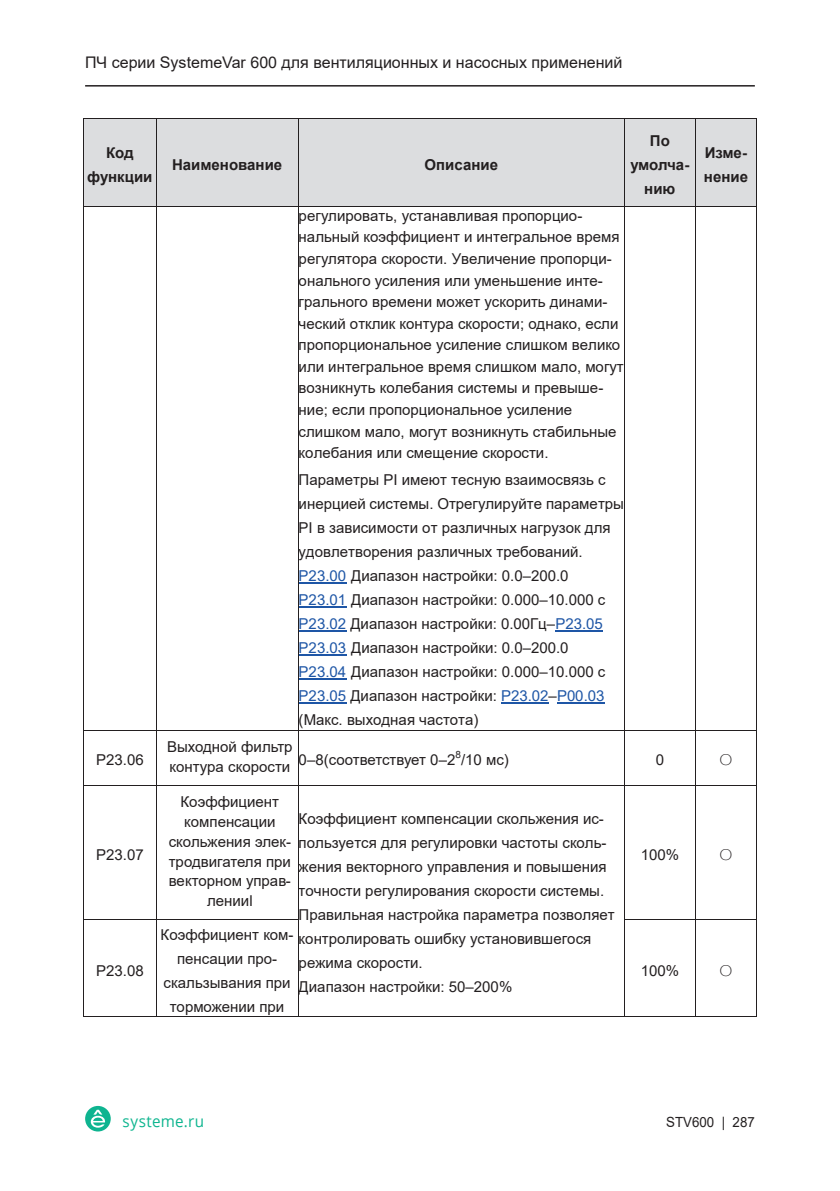
<style>
.page{position:relative;width:840px;height:1191px;background:#fff}
.page>*{position:absolute;margin:0;border:0;box-sizing:border-box;transform-origin:0 0}
.t1{font:16px "Arial";color:#231f20}
.t2{font:16px "Open Sans";letter-spacing:.03em;color:#0eb58f;scale:.95 1}
.t3{font:15px/24px "Arial";color:#231f20}
.t4{font:700 15px/24px "Arial";color:#231f20;text-align:center}
.t5{font:15px "Sim Sun";color:#231f20}
.t6{font:14px "Arial";color:#231f20;scale:.95 1}
.t7{font:10px "Arial";color:#231f20}
.s1{color:#1e56a6}
</style>
<div class="page">
<hr style="left:85px;top:85px;width:669px;height:2px;background:#231f20">
<div style="left:85px;top:1106px;width:26px;height:25px;background:#0eb490;border-radius:50%"></div>
<svg style="left:91px;top:1109px;width:15px;height:18px"></svg>
<div style="left:84px;top:119px;width:72px;height:87px;background:#dcdddf"></div>
<div style="left:156px;top:119px;width:141px;height:87px;background:#dcdddf"></div>
<div style="left:298px;top:119px;width:325px;height:87px;background:#dcdddf"></div>
<div style="left:624px;top:119px;width:70px;height:32px;background:#dcdddf"></div>
<div style="left:624px;top:151px;width:70px;height:24px;background:#dcdddf"></div>
<div style="left:624px;top:175px;width:70px;height:31px;background:#dcdddf"></div>
<div style="left:695px;top:119px;width:60px;height:87px;background:#dcdddf"></div>
<hr style="left:84px;top:118px;width:72px;height:1px;background:#231f20">
<hr style="left:156px;top:118px;width:141px;height:1px;background:#231f20">
<hr style="left:298px;top:118px;width:325px;height:1px;background:#231f20">
<hr style="left:624px;top:118px;width:70px;height:1px;background:#231f20">
<hr style="left:695px;top:118px;width:60px;height:1px;background:#231f20">
<hr style="left:83px;top:119px;width:1px;height:87px;background:#231f20">
<hr style="left:156px;top:119px;width:1px;height:87px;background:#231f20">
<hr style="left:297px;top:119px;width:1px;height:87px;background:#231f20">
<hr style="left:623px;top:119px;width:1px;height:87px;background:#231f20">
<hr style="left:694px;top:119px;width:1px;height:87px;background:#231f20">
<hr style="left:755px;top:119px;width:1px;height:87px;background:#231f20">
<hr style="left:298px;top:582px;width:48px;height:1px;background:#1e56a6">
<hr style="left:298px;top:606px;width:48px;height:1px;background:#1e56a6">
<hr style="left:298px;top:630px;width:48px;height:1px;background:#1e56a6">
<hr style="left:555px;top:630px;width:47px;height:1px;background:#1e56a6">
<hr style="left:298px;top:654px;width:48px;height:1px;background:#1e56a6">
<hr style="left:298px;top:678px;width:48px;height:1px;background:#1e56a6">
<hr style="left:298px;top:702px;width:48px;height:1px;background:#1e56a6">
<hr style="left:501px;top:702px;width:47px;height:1px;background:#1e56a6">
<hr style="left:556px;top:702px;width:48px;height:1px;background:#1e56a6">
<hr style="left:84px;top:206px;width:72px;height:1px;background:#231f20">
<hr style="left:156px;top:206px;width:141px;height:1px;background:#231f20">
<hr style="left:298px;top:206px;width:325px;height:1px;background:#231f20">
<hr style="left:624px;top:206px;width:70px;height:1px;background:#231f20">
<hr style="left:695px;top:206px;width:60px;height:1px;background:#231f20">
<hr style="left:83px;top:207px;width:1px;height:523px;background:#231f20">
<hr style="left:156px;top:207px;width:1px;height:523px;background:#231f20">
<hr style="left:297px;top:207px;width:1px;height:523px;background:#231f20">
<hr style="left:623px;top:207px;width:1px;height:523px;background:#231f20">
<hr style="left:694px;top:207px;width:1px;height:523px;background:#231f20">
<hr style="left:755px;top:207px;width:1px;height:523px;background:#231f20">
<hr style="left:84px;top:730px;width:72px;height:1px;background:#231f20">
<hr style="left:156px;top:730px;width:141px;height:1px;background:#231f20">
<hr style="left:298px;top:730px;width:325px;height:1px;background:#231f20">
<hr style="left:624px;top:730px;width:70px;height:1px;background:#231f20">
<hr style="left:695px;top:730px;width:60px;height:1px;background:#231f20">
<hr style="left:83px;top:731px;width:1px;height:54px;background:#231f20">
<hr style="left:156px;top:731px;width:1px;height:54px;background:#231f20">
<hr style="left:297px;top:731px;width:1px;height:54px;background:#231f20">
<hr style="left:623px;top:731px;width:1px;height:54px;background:#231f20">
<hr style="left:694px;top:731px;width:1px;height:54px;background:#231f20">
<hr style="left:755px;top:731px;width:1px;height:54px;background:#231f20">
<hr style="left:84px;top:785px;width:72px;height:1px;background:#231f20">
<hr style="left:156px;top:785px;width:141px;height:1px;background:#231f20">
<hr style="left:298px;top:785px;width:325px;height:1px;background:#231f20">
<hr style="left:624px;top:785px;width:70px;height:1px;background:#231f20">
<hr style="left:695px;top:785px;width:60px;height:1px;background:#231f20">
<hr style="left:83px;top:786px;width:1px;height:133px;background:#231f20">
<hr style="left:156px;top:786px;width:1px;height:133px;background:#231f20">
<hr style="left:297px;top:786px;width:1px;height:133px;background:#231f20">
<hr style="left:623px;top:786px;width:1px;height:133px;background:#231f20">
<hr style="left:694px;top:786px;width:1px;height:133px;background:#231f20">
<hr style="left:755px;top:786px;width:1px;height:133px;background:#231f20">
<hr style="left:84px;top:919px;width:72px;height:1px;background:#231f20">
<hr style="left:156px;top:919px;width:141px;height:1px;background:#231f20">
<hr style="left:624px;top:919px;width:70px;height:1px;background:#231f20">
<hr style="left:695px;top:919px;width:60px;height:1px;background:#231f20">
<hr style="left:83px;top:920px;width:1px;height:96px;background:#231f20">
<hr style="left:84px;top:1016px;width:72px;height:1px;background:#231f20">
<hr style="left:156px;top:920px;width:1px;height:96px;background:#231f20">
<hr style="left:156px;top:1016px;width:141px;height:1px;background:#231f20">
<hr style="left:297px;top:920px;width:1px;height:96px;background:#231f20">
<hr style="left:298px;top:1016px;width:325px;height:1px;background:#231f20">
<hr style="left:623px;top:920px;width:1px;height:96px;background:#231f20">
<hr style="left:624px;top:1016px;width:70px;height:1px;background:#231f20">
<hr style="left:694px;top:920px;width:1px;height:96px;background:#231f20">
<hr style="left:695px;top:1016px;width:60px;height:1px;background:#231f20">
<hr style="left:755px;top:920px;width:1px;height:96px;background:#231f20">
<p class="t1" style="left:85px;top:52px;width:538px">ПЧ серии SystemeVar 600 для вентиляционных и насосных применений</p>
<p class="t4" style="left:87px;top:141px;width:67px">Код функции</p>
<p class="t4" style="left:172px;top:153px;width:112px">Наименование</p>
<p class="t4" style="left:424px;top:153px;width:75px">Описание</p>
<p class="t4" style="left:630px;top:129px;width:60px">По умолча&shy;нию</p>
<p class="t3" style="left:298px;top:205px;width:326px;line-height:21.6px">регулировать, устанавливая пропорцио&shy;нальный коэффициент и интегральное время регулятора скорости. Увеличение пропорци&shy;онального усиления или уменьшение инте&shy;грального времени может ускорить динами&shy;ческий отклик контура скорости; однако, если пропорциональное усиление слишком велико или интегральное время слишком мало, могут возникнуть колебания системы и превыше&shy;ние; если пропорциональное усиление слишком мало, могут возникнуть стабильные колебания или смещение скорости.</p>
<p class="t3" style="left:298px;top:467px;width:326px">Параметры PI имеют тесную взаимосвязь с инерцией системы. Отрегулируйте параметры PI в зависимости от различных нагрузок для удовлетворения различных требований.<br><span class="s1">P23.00</span> Диапазон настройки: 0.0–200.0<br><span class="s1">P23.01</span> Диапазон настройки: 0.000–10.000 с <span class="s1">P23.02</span> Диапазон настройки: 0.00Гц–<span class="s1">P23.05<br>P23.03</span> Диапазон настройки: 0.0–200.0<br><span class="s1">P23.04</span> Диапазон настройки: 0.000–10.000 с <span class="s1">P23.05</span> Диапазон настройки: <span class="s1">P23.02</span>–<span class="s1">P00.03 </span>(Макс. выходная частота)</p>
<p class="t4" style="left:703px;top:141px;width:46px;text-align:left">Изме&shy;нение</p>
<p class="t3" style="left:96px;top:747px;width:49px">P23.06</p>
<p class="t3" style="left:167px;top:736px;width:127px;line-height:19.8px">Выходной фильтр контура скорости</p>
<p class="t7" style="left:455px;top:747px;width:7px">8</p>
<p class="t3" style="left:298px;top:747px;width:211px">0–8(соответствует 0–2 /10 мс)</p>
<p class="t3" style="left:655px;top:747px;width:10px">0</p>
<p class="t5" style="left:718px;top:752px;width:16px">○</p>
<p class="t3" style="left:96px;top:842px;width:49px">P23.07</p>
<p class="t3" style="left:96px;top:958px;width:49px">P23.08</p>
<p class="t3" style="left:168px;top:792px;width:124px;line-height:19.8px;text-align:center">Коэффициент компенсации скольжения элек&shy;тродвигателя при векторном управ&shy;ленииl</p>
<p class="t3" style="left:298px;top:807px;width:317px">Коэффициент компенсации скольжения ис&shy;пользуется для регулировки частоты сколь&shy;жения векторного управления и повышения точности регулирования скорости системы.<br>Правильная настройка параметра позволяет контролировать ошибку установившегося режима скорости.<br>Диапазон настройки: 50–200%</p>
<p class="t3" style="left:160px;top:922px;width:134px;text-align:center">Коэффициент ком&shy;пенсации про&shy;скальзывания при торможении при</p>
<p class="t3" style="left:640px;top:842px;width:40px">100%</p>
<p class="t5" style="left:718px;top:847px;width:16px">○</p>
<p class="t3" style="left:640px;top:958px;width:40px">100%</p>
<p class="t5" style="left:718px;top:962px;width:16px">○</p>
<p class="t2" style="left:122px;top:1110px;width:87px">systeme.ru</p>
<p class="t6" style="left:666px;top:1112px;width:95px">STV600 | 287</p>
</div>
